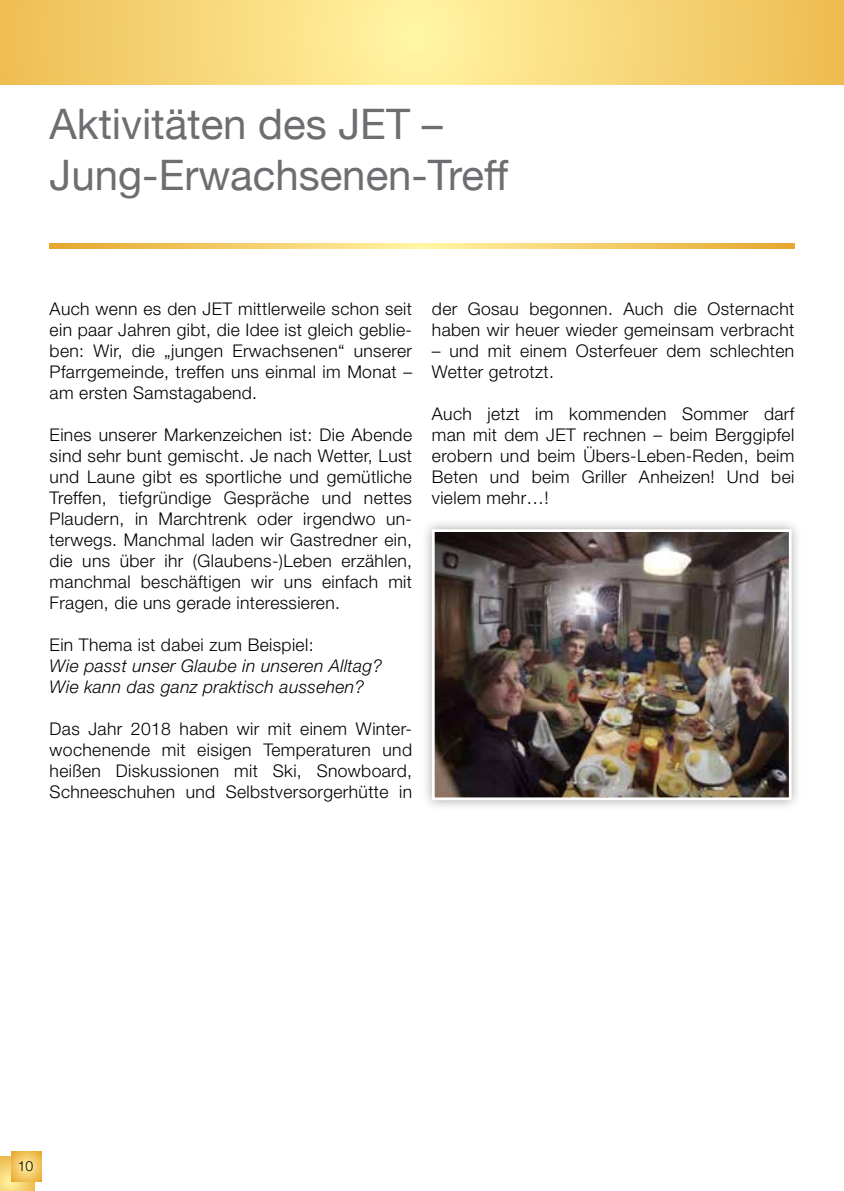
<style>
.page{position:relative;width:844px;height:1191px;background:#fff}
.page>*{position:absolute;margin:0;border:0;box-sizing:border-box;transform-origin:0 0}
.t1{font:42px/50.4px "Helvetica Neue";color:#6d6e71}
.t2{font:300 17.5px/21px "Helvetica Neue";letter-spacing:.02em;color:#000;text-align:justify}
.t3{font:italic 300 17.5px/21px "Helvetica Neue";letter-spacing:.02em;color:#000}
.t4{font:300 14px "Helvetica Neue";color:#000}
</style>
<div class="page">
<svg style="left:0;top:1156px;width:35px;height:35px"></svg>
<svg style="left:11px;top:1151px;width:30px;height:30px"></svg>
<svg style="left:0;top:0;width:843px;height:84px;background:#f7d77a"></svg>
<svg style="left:50px;top:243px;width:744px;height:5px;background:#f3cc69"></svg>
<div style="left:420px;top:518px;width:382px;height:293px;background:#000;opacity:.35"></div>
<img style="left:436px;top:533px;width:351px;height:263px">
<div style="left:432px;top:529px;width:359px;height:271px;border:3px solid #fff"></div>
<h1 class="t1" style="left:50px;top:101px;width:460px">Aktivitäten des JET –<br>Jung-Erwachsenen-Treff</h1>
<p class="t2" style="left:50px;top:298px;width:364px">Auch wenn es den JET mittlerweile schon seit ein paar Jahren gibt, die Idee ist gleich geblie&shy;ben: Wir, die „jungen Erwachsenen“ unserer Pfarrgemeinde, treffen uns einmal im Monat – am ersten Samstagabend.</p>
<p class="t2" style="left:50px;top:424px;width:364px">Eines unserer Markenzeichen ist: Die Abende sind sehr bunt gemischt. Je nach Wetter, Lust und Laune gibt es sportliche und gemütliche Treffen, tiefgründige Gespräche und nettes Plaudern, in Marchtrenk oder irgendwo un&shy;terwegs. Manchmal laden wir Gastredner ein, die uns über ihr (Glaubens-)Leben erzählen, manchmal beschäftigen wir uns einfach mit Fragen, die uns gerade interessieren.</p>
<p class="t2" style="left:50px;top:634px;width:265px">Ein Thema ist dabei zum Beispiel:</p>
<p class="t3" style="left:50px;top:655px;width:334px">Wie passt unser Glaube in unseren Alltag?<br>Wie kann das ganz praktisch aussehen?</p>
<p class="t2" style="left:50px;top:718px;width:364px">Das Jahr 2018 haben wir mit einem Winter&shy;wochenende mit eisigen Temperaturen und heißen Diskussionen mit Ski, Snowboard, Schneeschuhen und Selbstversorgerhütte in</p>
<p class="t2" style="left:432px;top:298px;width:364px">der Gosau begonnen. Auch die Osternacht haben wir heuer wieder gemeinsam verbracht</p>
<p class="t2" style="left:432px;top:340px;width:364px">– und mit einem Osterfeuer dem schlechten<br>Wetter getrotzt.</p>
<p class="t2" style="left:432px;top:403px;width:364px">Auch jetzt im kommenden Sommer darf man mit dem JET rechnen – beim Berggipfel erobern und beim Übers-Leben-Reden, beim Beten und beim Griller Anheizen! Und bei vielem mehr…!</p>
<p class="t4" style="left:18px;top:1157px;width:17px">10</p>
</div>
